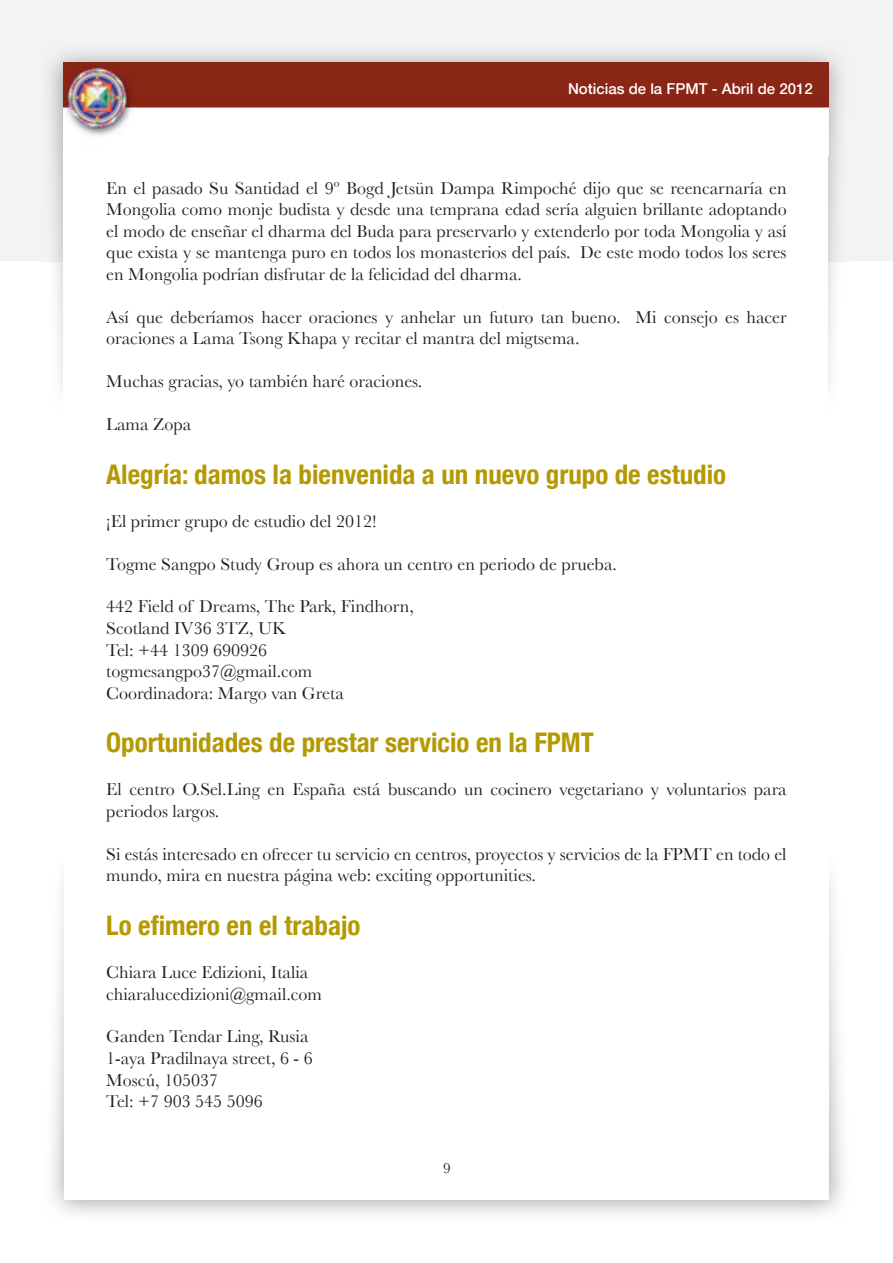
<style>
.page{position:relative;width:893px;height:1263px;background:#fff}
.page>*{position:absolute;margin:0;border:0;box-sizing:border-box;transform-origin:0 0}
.Text_title_sub1{font:700 condensed 27px "Helvetica Neue";color:#b59902}
.t1{font:18px/21.6px "Baskerville";color:#231f20}
.t2{font:500 15px "Helvetica Neue";color:#fff}
.t3{font:15px "Baskerville";color:#231f20}
</style>
<div class="page">
<div style="left:0;top:0;width:893px;height:261px;background:#f2f3f4"></div>
<img style="left:41px;top:53px;width:807px;height:338px">
<div style="left:63px;top:64px;width:765px;height:418px;background:#fff"></div>
<img style="left:63px;top:62px;width:765px;height:74px">
<p class="t2" style="left:568px;top:80px;width:246px">Noticias de la FPMT - Abril de 2012</p>
<p class="t1" style="left:106px;top:177px;width:682px;text-align:justify">En el pasado Su Santidad el 9º Bogd Jetsün Dampa Rimpoché dijo que se reencarnaría en Mongolia como monje budista y desde una temprana edad sería alguien brillante adoptando el modo de enseñar el dharma del Buda para preservarlo y extenderlo por toda Mongolia y así que exista y se mantenga puro en todos los monasterios del país. De este modo todos los seres en Mongolia podrían disfrutar de la felicidad del dharma.</p>
<p class="t1" style="left:106px;top:306px;width:682px">Así que deberíamos hacer oraciones y anhelar un futuro tan bueno. Mi consejo es hacer oraciones a Lama Tsong Khapa y recitar el mantra del migtsema.</p>
<p class="t1" style="left:106px;top:370px;width:318px">Muchas gracias, yo también haré oraciones.</p>
<p class="t1" style="left:106px;top:413px;width:86px">Lama Zopa</p>
<p class="Text_title_sub1" style="left:106px;top:458px;width:621px">Alegría: damos la bienvenida a un nuevo grupo de estudio</p>
<p class="t1" style="left:106px;top:510px;width:272px">¡El primer grupo de estudio del 2012!</p>
<p class="t1" style="left:106px;top:553px;width:512px">Togme Sangpo Study Group es ahora un centro en periodo de prueba.</p>
<p class="t1" style="left:106px;top:596px;width:309px">442 Field of Dreams, The Park, Findhorn,<br>Scotland IV36 3TZ, UK<br>Tel: +44 1309 690926 togmesangpo37@gmail.com<br>Coordinadora: Margo van Greta</p>
<p class="Text_title_sub1" style="left:106px;top:726px;width:489px">Oportunidades de prestar servicio en la FPMT</p>
<p class="t1" style="left:106px;top:778px;width:682px">El centro O.Sel.Ling en España está buscando un cocinero vegetariano y voluntarios para periodos largos.</p>
<p class="t1" style="left:106px;top:843px;width:682px">Si estás interesado en ofrecer tu servicio en centros, proyectos y servicios de la FPMT en todo el mundo, mira en nuestra página web: exciting opportunities.</p>
<p class="Text_title_sub1" style="left:106px;top:909px;width:256px">Lo efimero en el trabajo</p>
<p class="t1" style="left:106px;top:961px;width:217px">Chiara Luce Edizioni, Italia chiaralucedizioni@gmail.com</p>
<p class="t1" style="left:106px;top:1025px;width:208px">Ganden Tendar Ling, Rusia<br>1-aya Pradilnaya street, 6 - 6<br>Moscú, 105037<br>Tel: +7 903 545 5096</p>
<p class="t3" style="left:443px;top:1160px;width:9px">9</p>
</div>
